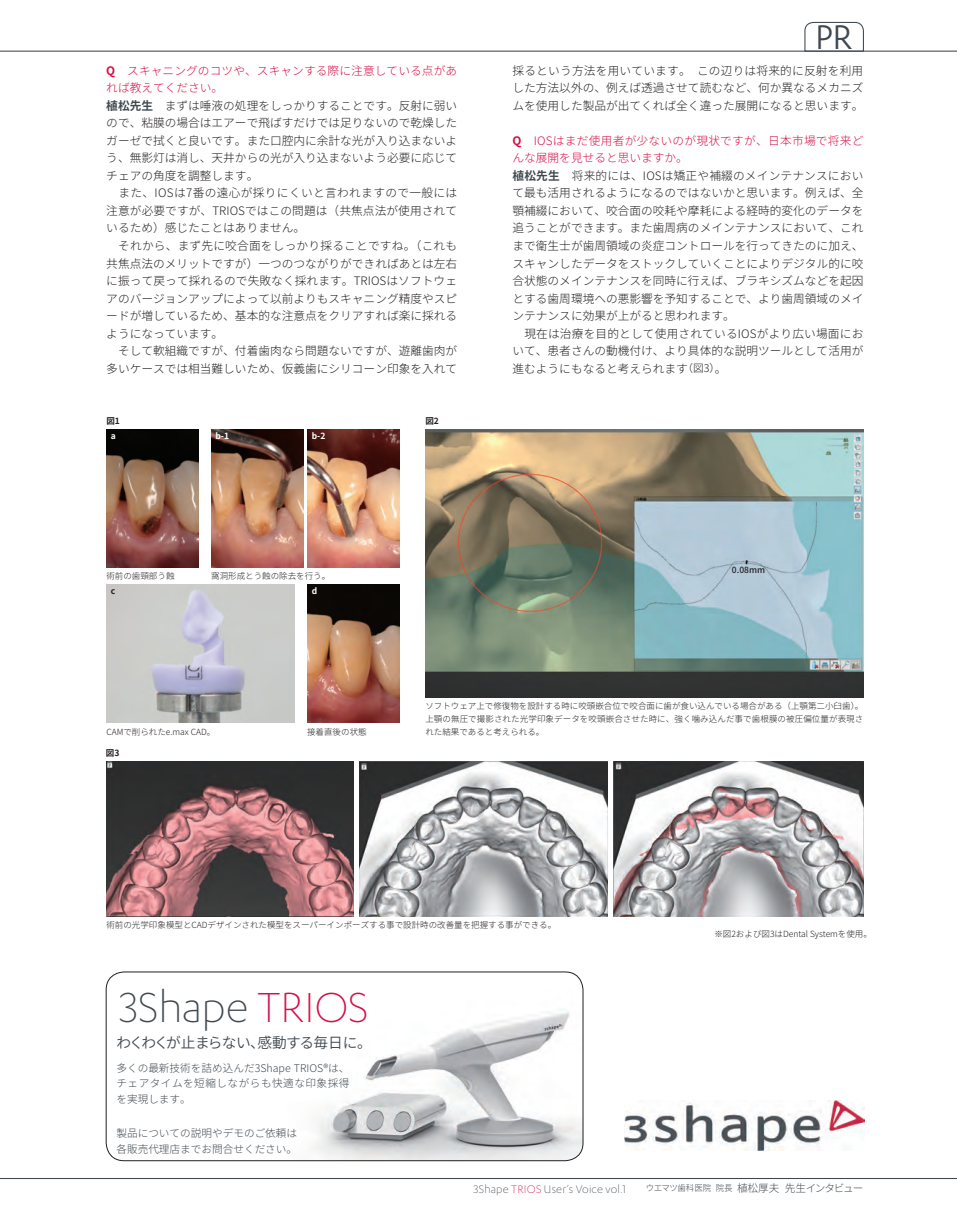
<style>
.page{position:relative;width:957px;height:1212px;background:#fff}
.page>*{position:absolute;margin:0;border:0;box-sizing:border-box;transform-origin:0 0}
.t1{font:300 48.9px "Karbon";letter-spacing:-.005em;color:#404950}
.t2{font:39.45px "Karbon";color:#404950}
.t3{font:14.7px "Source Han Sans JP";letter-spacing:-.055em;color:#404950}
.t4{font:300 12.75px "Karbon";letter-spacing:.01em;color:#404950}
.t5{font:300 11.7px/17.5px "Source Han Sans JP";color:#231f20}
.t6{font:300 10.65px/15.9px "Source Han Sans JP";color:#404950;text-align:justify}
.t7{font:300 10.65px "Source Han Sans JP";letter-spacing:-.06em;color:#404950}
.t8{font:300 8.55px/12.8px "Source Han Sans JP";color:#231f20;text-align:justify}
.t9{font:700 8.55px "Source Han Sans JP";color:#fff}
.t10{font:700 8.55px "Source Han Sans JP";color:#231f20}
.t11{font:500 8.55px "Source Han Sans JP";color:#231f20}
.s1{font-weight:700;color:#d60f48}
.s2{color:#d60f48}
.s3{font-weight:700;color:#404950}
.s4{font-size:10.65px}
.s5{font-size:8.55px}
</style>
<div class="page">
<hr style="left:0;top:51px;width:957px;height:1px;background:#404950">
<hr style="left:0;top:1178px;width:957px;height:1px;background:#404950">
<img style="left:284px;top:971px;width:299px;height:190px">
<div style="left:106px;top:972px;width:477px;height:189px;border:1px solid #231f20;border-radius:18px"></div>
<img style="left:624px;top:1100px;width:240px;height:51px">
<svg style="left:804px;top:21px;width:60px;height:31px"></svg>
<img style="left:106px;top:429px;width:92px;height:138px">
<img style="left:307px;top:429px;width:92px;height:138px">
<img style="left:211px;top:429px;width:92px;height:138px">
<img style="left:106px;top:584px;width:188px;height:139px">
<img style="left:307px;top:584px;width:92px;height:139px">
<img style="left:614px;top:761px;width:249px;height:156px">
<img style="left:106px;top:761px;width:247px;height:155px">
<img style="left:359px;top:761px;width:248px;height:156px">
<img style="left:425px;top:429px;width:438px;height:268px">
<h2 class="t2" style="left:815px;top:15px;width:38px">PR</h2>
<p class="t5" style="left:106px;top:62px;width:352px"><span class="s1">Q</span><span class="s2">　スキャニングのコツや、スキャンする際に注意している点があれば教えてください。<br></span><span class="s3">植松先生　</span>まずは唾液の処理をしっかりすることです。反射に弱いので、粘膜の場合はエアーで飛ばすだけでは足りないので乾燥したガーゼで拭くと良いです。また口腔内に余計な光が入り込まないよう、無影灯は消し、天井からの光が入り込まないよう必要に応じてチェアの角度を調整します。　　<br>　また、IOSは7番の遠心が採りにくいと言われますので一般には注意が必要ですが、TRIOSではこの問題は（共焦点法が使用されているため）感じたことはありません。<br>　それから、まず先に咬合面をしっかり採ることですね。（これも共焦点法のメリットですが）一つのつながりができればあとは左右に振って戻って採れるので失敗なく採れます。TRIOSはソフトウェアのバージョンアップによって以前よりもスキャニング精度やスピードが増しているため、基本的な注意点をクリアすれば楽に採れるようになっています。<br>　そして軟組織ですが、付着歯肉なら問題ないですが、遊離歯肉が多いケースでは相当難しいため、仮義歯にシリコーン印象を入れて</p>
<p class="t5" style="left:512px;top:62px;width:352px;text-align:justify">採るという方法を用いています。　この辺りは将来的に反射を利用した方法以外の、例えば透過させて読むなど、何か異なるメカニズムを使用した製品が出てくれば全く違った展開になると思います。</p>
<p class="t5" style="left:512px;top:132px;width:352px"><span class="s1">Q</span><span class="s2">　IOSはまだ使用者が少ないのが現状ですが、日本市場で将来どんな展開を見せると思いますか。<br></span><span class="s3">植松先生　</span>将来的には、IOSは矯正や補綴のメインテナンスにおいて最も活用されるようになるのではないかと思います。例えば、全顎補綴において、咬合面の咬耗や摩耗による経時的変化のデータを追うことができます。また歯周病のメインテナンスにおいて、これまで衛生士が歯周領域の炎症コントロールを行ってきたのに加え、スキャンしたデータをストックしていくことによりデジタル的に咬合状態のメインテナンスを同時に行えば、ブラキシズムなどを起因とする歯周環境への悪影響を予知することで、より歯周領域のメインテナンスに効果が上がると思われます。<br>　現在は治療を目的として使用されているIOSがより広い場面において、患者さんの動機付け、より具体的な説明ツールとして活用が進むようにもなると考えられます<span class="s4">（図3）</span>。</p>
<p class="t10" style="left:106px;top:416px;width:15px">図1</p>
<p class="t10" style="left:425px;top:416px;width:15px">図2</p>
<p class="t9" style="left:111px;top:431px;width:7px">a</p>
<p class="t9" style="left:215px;top:431px;width:15px">b-1</p>
<p class="t9" style="left:312px;top:431px;width:15px">b-2</p>
<p class="t8" style="left:106px;top:570px;width:70px">術前の歯頸部う蝕</p>
<p class="t8" style="left:211px;top:570px;width:121px">窩洞形成とう蝕の除去を行う。</p>
<p class="t10" style="left:111px;top:586px;width:6px">c</p>
<p class="t9" style="left:312px;top:586px;width:7px">d</p>
<p class="t8" style="left:106px;top:725px;width:110px">CAMで削られたe.max CAD。</p>
<p class="t10" style="left:106px;top:748px;width:15px">図3</p>
<p class="t8" style="left:307px;top:725px;width:61px">接着直後の状態</p>
<p class="t11" style="left:732px;top:565px;width:35px">0.08mm</p>
<p class="t8" style="left:425px;top:700px;width:439px">ソフトウェア上で修復物を設計する時に咬頭嵌合位で咬合面に歯が食い込んでいる場合がある（上顎第二小臼歯）。上顎の無圧で撮影された光学印象データを咬頭嵌合させた時に、強く噛み込んだ事で歯根膜の被圧偏位量が表現された結果であると考えられる。</p>
<p class="t8" style="left:106px;top:919px;width:451px">術前の光学印象模型とCADデザインされた模型をスーパーインポーズする事で設計時の改善量を把握する事ができる。</p>
<h1 class="t1" style="left:119px;top:980px;width:251px">3Shape <span class="s2">TRIOS</span></h1>
<p class="t3" style="left:117px;top:1034px;width:257px">わくわくが止まらない、感動する毎日に。</p>
<p class="t6" style="left:116px;top:1060px;width:235px">多くの最新技術を詰め込んだ3Shape TRIOS®は、チェアタイムを短縮しながらも快適な印象採得を実現します。</p>
<p class="t6" style="left:116px;top:1126px;width:182px">製品についての説明やデモのご依頼は各販売代理店までお問合せください。</p>
<p class="t8" style="left:714px;top:927px;width:159px">※図2および図3はDental Systemを使用。</p>
<p class="t4" style="left:473px;top:1182px;width:154px">3Shape <span class="s2">TRIOS</span> User’s Voice vol.1</p>
<p class="t7" style="left:646px;top:1182px;width:219px"><span class="s5">ウエマツ歯科医院 院長</span> 植松厚夫 先生インタビュー</p>
</div>
